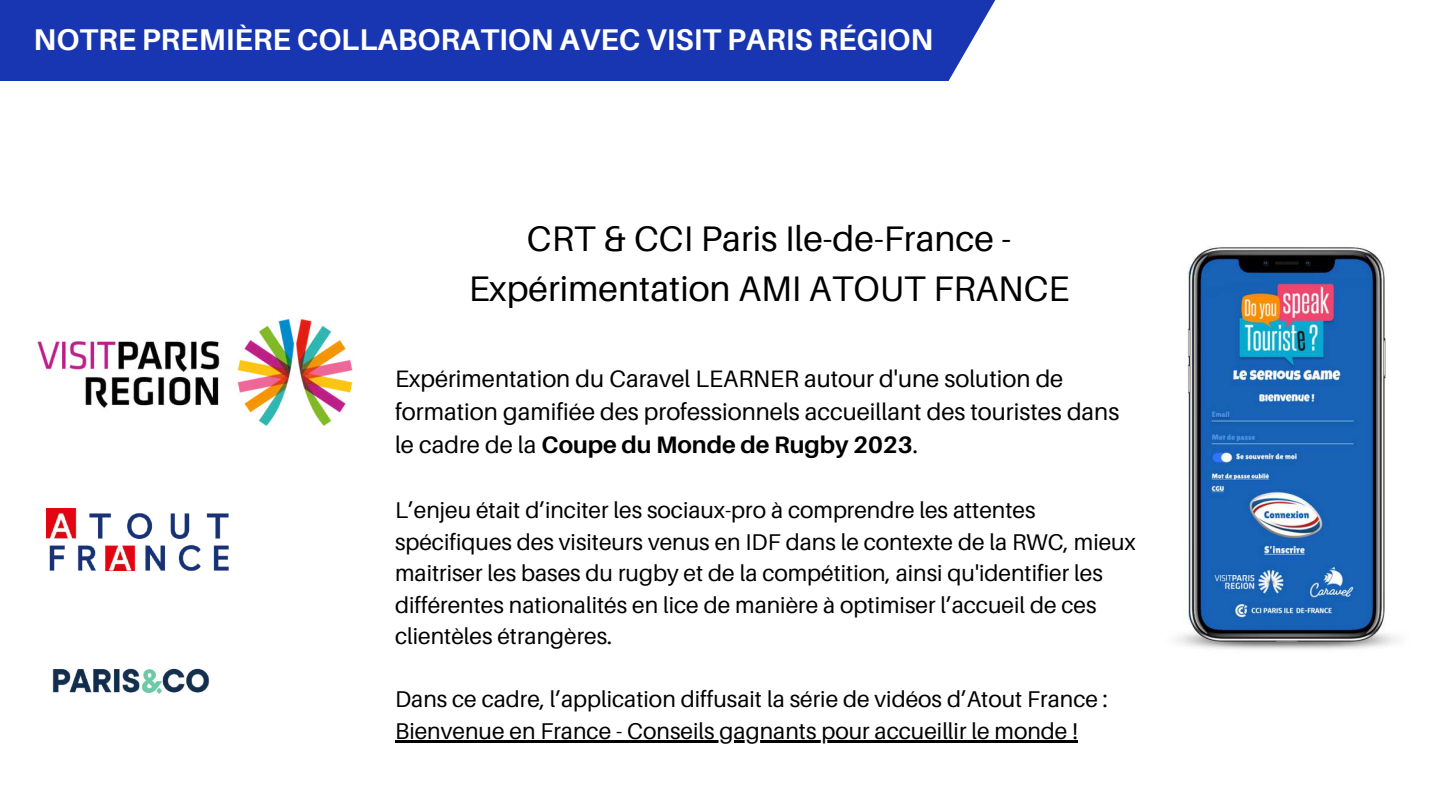
<style>
.page{position:relative;width:1440px;height:810px;background:#fff}
.page>*{position:absolute;margin:0;border:0;box-sizing:border-box;transform-origin:0 0}
.t1{font:35.6px/49.5px "Aileron";color:#000;text-align:center}
.t2{font:500 35px "Fira Sans";color:#f5f6f6}
.t3{font:700 30px "Aileron";color:#fff}
.t4{font:23.8px/33px "Aileron";color:#000}
.t5{font:22.8px/31.5px "Aileron";color:#000}
.s1{font-weight:700}
</style>
<div class="page">
<img style="left:1176px;top:247px;width:221px;height:403px">
<img style="left:37px;top:318px;width:316px;height:108px">
<div style="left:0;top:0;width:996px;height:81px;background:#1836b2"></div>
<img style="left:52px;top:668px;width:158px;height:27px">
<img style="left:46px;top:509px;width:183px;height:61px">
<hr style="left:395px;top:740px;width:683px;height:3px;background:#000">
<h3 class="t3" style="left:34px;top:21px;width:901px">NOTRE PREMIÈRE COLLABORATION AVEC VISIT PARIS RÉGION</h3>
<h2 class="t2" style="left:17px;top:21px;width:302px">Nos collaborations</h2>
<h1 class="t1" style="left:469px;top:213px;width:602px">CRT &amp; CCI Paris Ile-de-France -<br>Expérimentation AMI ATOUT FRANCE</h1>
<p class="t4" style="left:395px;top:362px;width:726px">Expérimentation du Caravel LEARNER autour d'une solution de formation gamifiée des professionnels accueillant des touristes dans le cadre de la <span class="s1">Coupe du Monde de Rugby 2023</span>.</p>
<p class="t5" style="left:395px;top:494px;width:742px">L’enjeu était d’inciter les sociaux-pro à comprendre les attentes spécifiques des visiteurs venus en IDF dans le contexte de la RWC, mieux maitriser les bases du rugby et de la compétition, ainsi qu'identifier les différentes nationalités en lice de manière à optimiser l’accueil de ces clientèles étrangères.</p>
<p class="t5" style="left:395px;top:683px;width:714px">Dans ce cadre, l’application diffusait la série de vidéos d’Atout France :<br>Bienvenue en France - Conseils gagnants pour accueillir le monde !</p>
</div>
